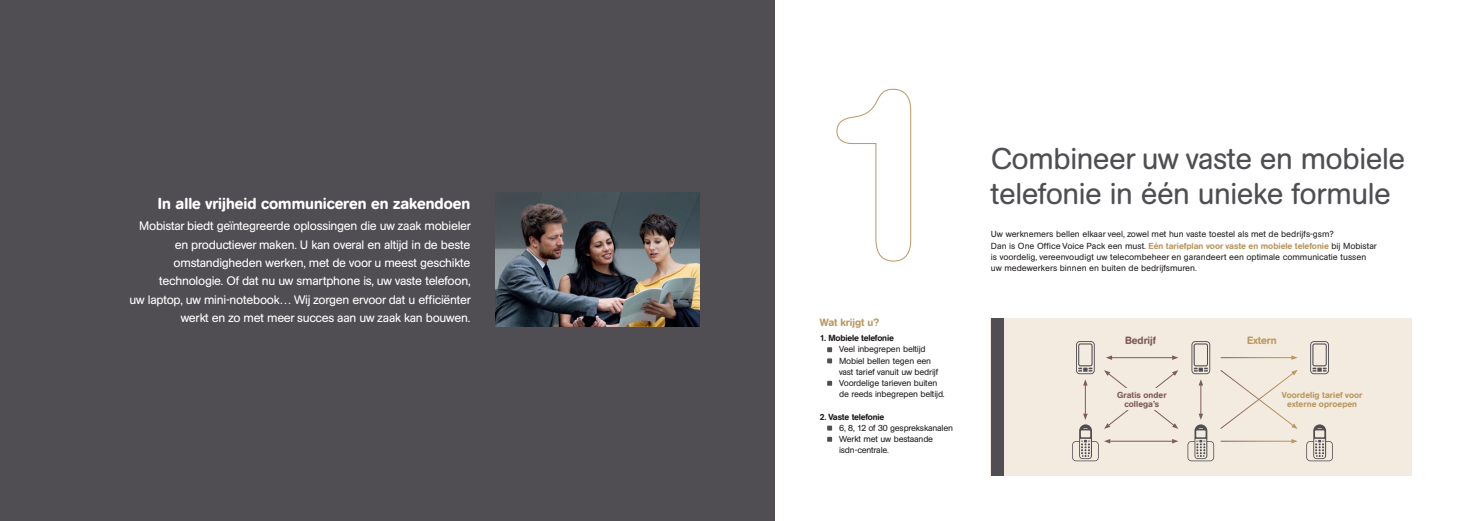
<style>
.page{position:relative;width:1474px;height:521px;background:#fff}
.page>*{position:absolute;margin:0;border:0;box-sizing:border-box;transform-origin:0 0}
.t1{font:29.75px/35px "AG Book Rounded BQ";letter-spacing:-.015em;color:#504e53}
.t2{font:500 15.75px "AG Book Rounded BQ";color:#fff}
.t3{font:12.25px/18.4px "AG Book Rounded BQ";letter-spacing:-.02em;color:#fff;text-align:right}
.t4{font:500 10.5px "AG Book Rounded BQ";color:#bb9861}
.t5{font:500 10.5px "AG Book Rounded BQ";color:#7f5b5f}
.t6{font:8.75px/11.4px "AG Book Rounded BQ";color:#231f20}
.t7{font:8.75px/11.2px "AG Book Rounded BQ";letter-spacing:-.02em;color:#231f20}
.t8{font:500 8.75px "AG Book Rounded BQ";letter-spacing:-.02em;color:#231f20}
.t9{font:500 8.66px/9.6px "AG Book Rounded BQ";letter-spacing:.01em;color:#bb9861;text-align:center}
.t10{font:500 8.66px/9.6px "AG Book Rounded BQ";letter-spacing:.005em;color:#7f5b5f;text-align:center}
.s1{font-weight:500;color:#bb9861}
</style>
<div class="page">
<div style="left:0;top:0;width:737px;height:521px;background:#504e53"></div>
<div style="left:737px;top:0;width:37px;height:521px;background:#504e53"></div>
<svg style="left:836px;top:88px;width:75px;height:174px"></svg>
<svg style="left:827px;top:347px;width:5px;height:5px"></svg>
<svg style="left:827px;top:358px;width:5px;height:5px"></svg>
<svg style="left:827px;top:381px;width:5px;height:5px"></svg>
<svg style="left:827px;top:426px;width:5px;height:4px"></svg>
<svg style="left:827px;top:437px;width:5px;height:5px"></svg>
<div style="left:990px;top:318px;width:421px;height:157px;background:#f3ebdf"></div>
<div style="left:990px;top:318px;width:13px;height:157px;background:#504e53"></div>
<hr style="left:1084px;top:384px;width:1px;height:31px;background:#7f5b5f">
<hr style="left:1108px;top:441px;width:65px;height:1px;background:#7f5b5f">
<svg style="left:1104px;top:439px;width:6px;height:4px"></svg>
<svg style="left:1172px;top:439px;width:6px;height:4px"></svg>
<svg style="left:1104px;top:370px;width:74px;height:59px"></svg>
<hr style="left:1110px;top:357px;width:63px;height:1px;background:#7f5b5f">
<svg style="left:1106px;top:355px;width:6px;height:5px"></svg>
<svg style="left:1172px;top:355px;width:6px;height:5px"></svg>
<div style="left:1112px;top:389px;width:59px;height:21px;background:#f3ebdf"></div>
<svg style="left:1072px;top:414px;width:26px;height:47px"></svg>
<svg style="left:1306px;top:424px;width:26px;height:37px"></svg>
<svg style="left:1076px;top:341px;width:18px;height:44px"></svg>
<svg style="left:1187px;top:341px;width:110px;height:120px"></svg>
<svg style="left:1310px;top:341px;width:18px;height:33px"></svg>
<img style="left:495px;top:192px;width:204px;height:135px">
<p class="t2" style="left:158px;top:195px;width:314px">In alle vrijheid communiceren en zakendoen</p>
<p class="t3" style="left:130px;top:217px;width:343px">Mobistar biedt geïntegreerde oplossingen die uw zaak mobieler en productiever maken. U kan overal en altijd in de beste omstandigheden werken, met de voor u meest geschikte technologie. Of dat nu uw smartphone is, uw vaste telefoon,<br>uw laptop, uw mini-notebook… Wij zorgen ervoor dat u efficiënter werkt en zo met meer succes aan uw zaak kan bouwen.</p>
<p class="t4" style="left:819px;top:316px;width:61px">Wat krijgt u?</p>
<p class="t8" style="left:819px;top:333px;width:76px">1. Mobiele telefonie</p>
<p class="t7" style="left:839px;top:344px;width:107px">Veel inbegrepen beltijd<br>Mobiel bellen tegen een vast tarief vanuit uw bedrijf<br>Voordelige tarieven buiten de reeds inbegrepen beltijd.</p>
<p class="t8" style="left:819px;top:411px;width:66px">2. Vaste telefonie</p>
<p class="t7" style="left:839px;top:422px;width:115px">6, 8, 12 of 30 gesprekskanalen<br>Werkt met uw bestaande isdn-centrale.</p>
<h1 class="t1" style="left:990px;top:141px;width:416px">Combineer uw vaste en mobiele telefonie in één unieke formule</h1>
<p class="t6" style="left:990px;top:229px;width:387px">Uw werknemers bellen elkaar veel, zowel met hun vaste toestel als met de bedrijfs-gsm?<br>Dan is One Office Voice Pack een must. <span class="s1">Eén tariefplan voor vaste en mobiele telefonie</span> bij Mobistar is voordelig, vereenvoudigt uw telecombeheer en garandeert een optimale communicatie tussen uw medewerkers binnen en buiten de bedrijfsmuren.</p>
<p class="t5" style="left:1125px;top:334px;width:32px">Bedrijf</p>
<p class="t4" style="left:1247px;top:334px;width:31px">Extern</p>
<p class="t10" style="left:1117px;top:390px;width:51px">Gratis onder collega’s</p>
<p class="t9" style="left:1281px;top:390px;width:82px">Voordelig tarief voor externe oproepen</p>
</div>
